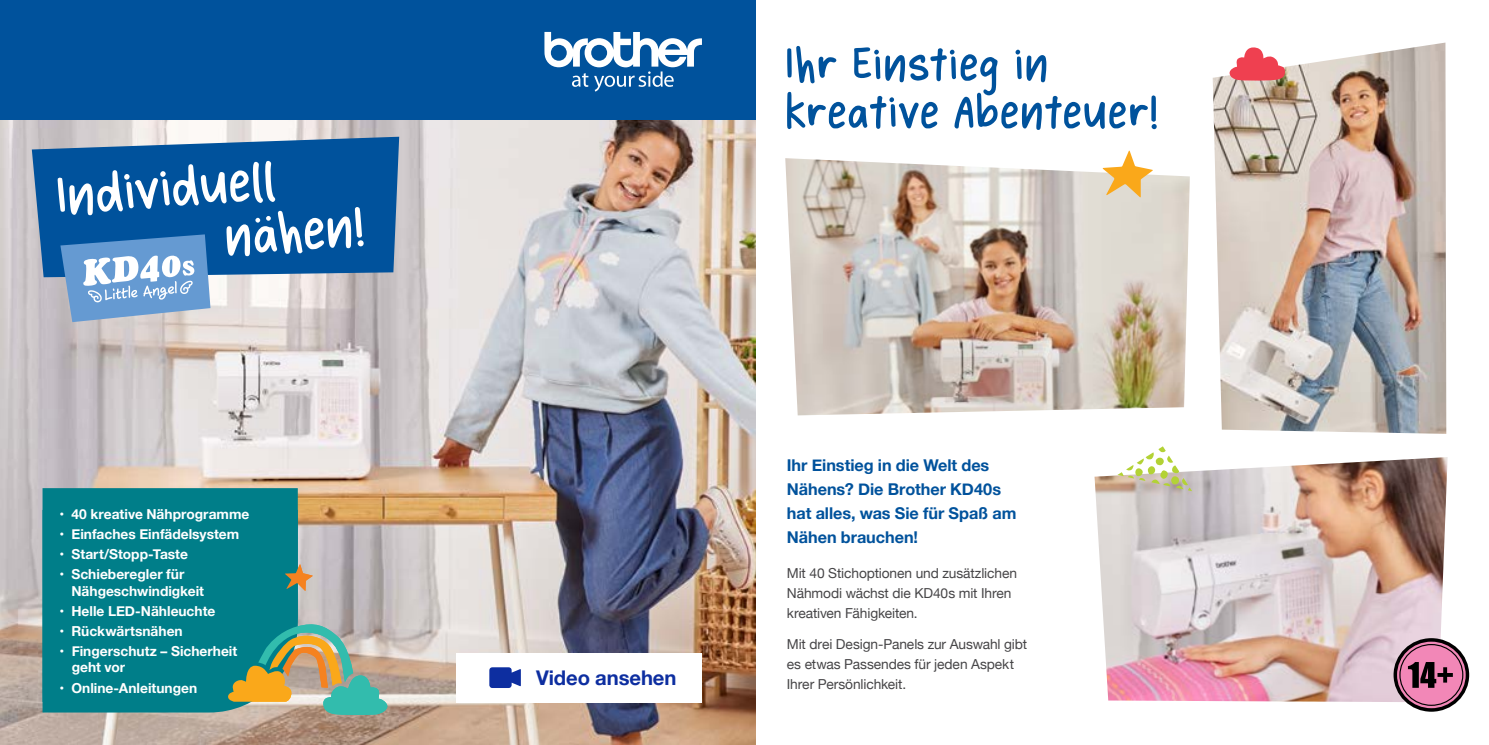
<style>
.page{position:relative;width:1489px;height:745px;background:#fff}
.page>*{position:absolute;margin:0;border:0;box-sizing:border-box;transform-origin:0 0}
.t1{font:63.75px/52px "Hynings Handwriting V2";color:#fff}
.t2{font:54.38px/47.6px "Hynings Handwriting V2";letter-spacing:-.01em;color:#00529c}
.t3{font:700 20.25px "Helvetica Neue";letter-spacing:-.005em;color:#0d2ea0}
.t4{font:700 16.25px/23.8px "Helvetica Neue";letter-spacing:-.005em;color:#00529c}
.t5{font:700 13.75px/16.5px "Helvetica Neue";color:#fff}
.t6{font:13.75px/20px "Helvetica Neue";letter-spacing:-.005em;color:#464547}
</style>
<div class="page">
<img style="left:0;top:119px;width:755px;height:625px">
<div style="left:0;top:0;width:755px;height:119px;background:#00529c"></div>
<svg style="left:544px;top:32px;width:158px;height:59px"></svg>
<img style="left:1094px;top:457px;width:353px;height:244px">
<svg style="left:1117px;top:446px;width:74px;height:45px"></svg>
<img style="left:785px;top:158px;width:404px;height:257px">
<img style="left:1212px;top:43px;width:234px;height:390px">
<svg style="left:1229px;top:47px;width:56px;height:34px"></svg>
<svg style="left:1102px;top:150px;width:50px;height:47px"></svg>
<div style="left:43px;top:488px;width:255px;height:224px;background:#007e89"></div>
<svg style="left:32px;top:137px;width:367px;height:140px;background:#135da0"></svg>
<svg style="left:60px;top:234px;width:150px;height:88px;background:#80a9d3"></svg>
<svg style="left:255px;top:218px;width:5px;height:4px"></svg>
<svg style="left:266px;top:216px;width:5px;height:4px"></svg>
<svg style="left:285px;top:564px;width:28px;height:26px"></svg>
<svg style="left:228px;top:621px;width:159px;height:94px;background:#8ba585"></svg>
<svg style="left:1393px;top:637px;width:75px;height:74px;background:#af7790"></svg>
<div style="left:456px;top:652px;width:246px;height:50px;background:#fff"></div>
<svg style="left:489px;top:667px;width:32px;height:20px"></svg>
<h1 class="t1" style="left:219px;top:160px;width:142px;text-indent:-164px;rotate:-4deg">Individuell nahen!</h1>
<p class="t5" style="left:59px;top:506px;width:191px">• 40 kreative Nähprogramme</p>
<p class="t5" style="left:59px;top:526px;width:181px">• Einfaches Einfädelsystem</p>
<p class="t5" style="left:59px;top:546px;width:130px">• Start/Stopp-Taste</p>
<p class="t5" style="left:71px;top:566px;width:134px;text-indent:-12px">• Schieberegler für<br>Nähgeschwindigkeit</p>
<p class="t5" style="left:59px;top:602px;width:157px">• Helle LED-Nähleuchte</p>
<p class="t5" style="left:59px;top:622px;width:125px">• Rückwärtsnähen</p>
<p class="t5" style="left:72px;top:642px;width:167px;text-indent:-12px">• Fingerschutz – Sicherheit geht vor</p>
<p class="t5" style="left:59px;top:679px;width:139px">• Online-Anleitungen</p>
<h2 class="t2" style="left:785px;top:42px;width:375px">Ihr Einstieg in kreative Abenteuer!</h2>
<h3 class="t3" style="left:536px;top:661px;width:142px">Video ansehen</h3>
<p class="t4" style="left:786px;top:453px;width:231px">Ihr Einstieg in die Welt des<br>Nähens? Die Brother KD40s hat alles, was Sie für Spaß am<br>Nähen brauchen!</p>
<p class="t6" style="left:786px;top:563px;width:232px">Mit 40 Stichoptionen und zusätzlichen<br>Nähmodi wächst die KD40s mit Ihren kreativen Fähigkeiten.</p>
<p class="t6" style="left:786px;top:634px;width:242px">Mit drei Design-Panels zur Auswahl gibt es etwas Passendes für jeden Aspekt<br>Ihrer Persönlichkeit.</p>
</div>
